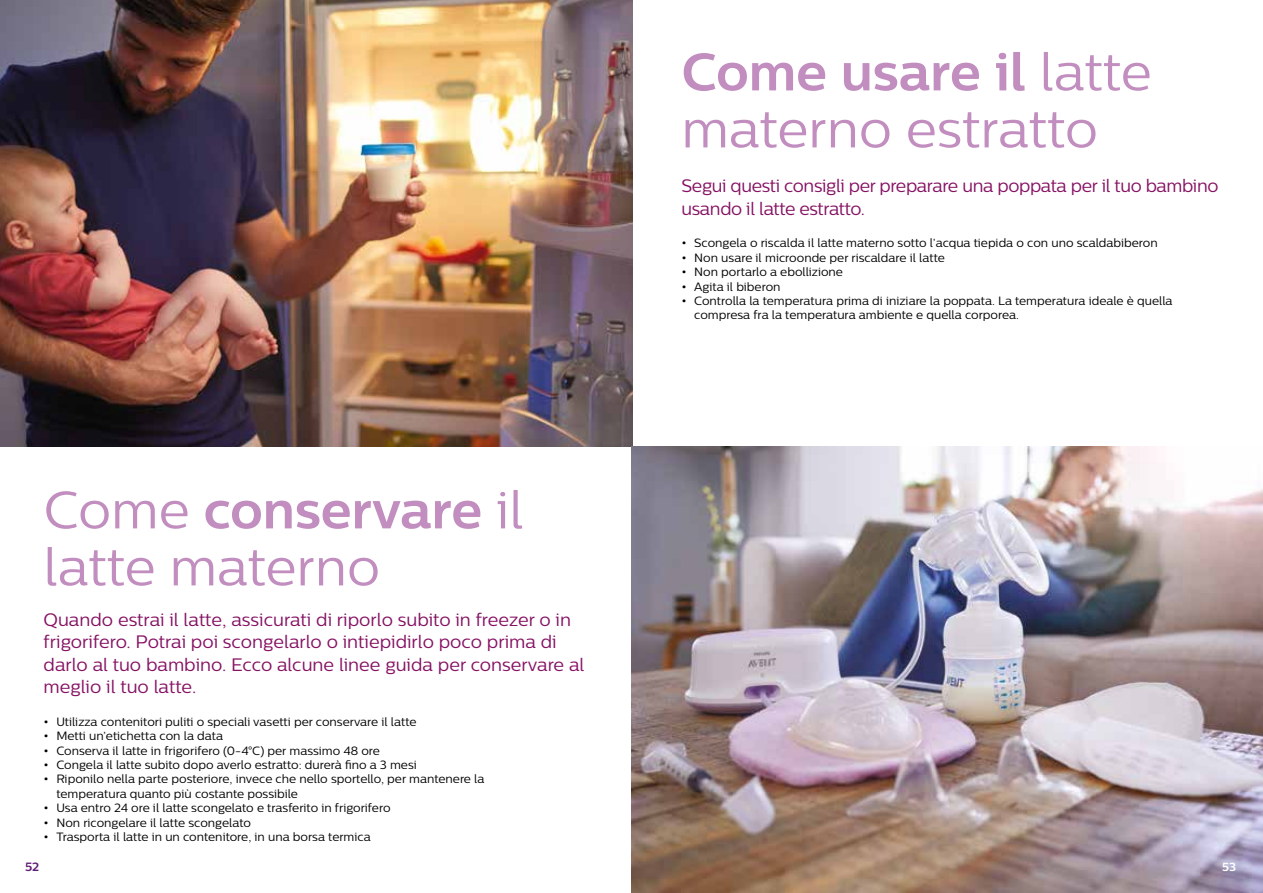
<style>
.page{position:relative;width:1263px;height:893px;background:#fff}
.page>*{position:absolute;margin:0;border:0;box-sizing:border-box;transform-origin:0 0}
.t1{font:52.5px/57px "Centrale Sans";color:#c28ebf}
.t2{font:18px/22.5px "Centrale Sans";letter-spacing:-.005em;color:#851163}
.t3{font:12px/14.4px "Centrale Sans";color:#000}
.t4{font:700 12px "Centrale Sans";color:#602076}
.t5{font:700 11.7px "Centrale Sans";color:#fff}
.s1{font-weight:700}
</style>
<div class="page">
<img style="left:0;top:0;width:632px;height:446px">
<img style="left:631px;top:446px;width:632px;height:447px">
<h1 class="t1" style="left:44px;top:481px;width:482px">Come <span class="s1">conservare</span> il latte materno</h1>
<h2 class="t2" style="left:44px;top:608px;width:542px">Quando estrai il latte, assicurati di riporlo subito in freezer o in frigorifero. Potrai poi scongelarlo o intiepidirlo poco prima di darlo al tuo bambino. Ecco alcune linee guida per conservare al meglio il tuo latte.</h2>
<p class="t3" style="left:44px;top:714px;width:374px"><span class="s1">•</span> Utilizza contenitori puliti o speciali vasetti per conservare il latte</p>
<p class="t3" style="left:44px;top:729px;width:181px"><span class="s1">•</span> Metti un’etichetta con la data</p>
<p class="t3" style="left:44px;top:743px;width:338px"><span class="s1">•</span> Conserva il latte in frigorifero (0-4°C) per massimo 48 ore</p>
<p class="t3" style="left:44px;top:757px;width:375px"><span class="s1">•</span> Congela il latte subito dopo averlo estratto: durerà fino a 3 mesi</p>
<p class="t3" style="left:56px;top:772px;width:430px;text-indent:-13px"><span class="s1">•</span> Riponilo nella parte posteriore, invece che nello sportello, per mantenere la temperatura quanto più costante possibile</p>
<p class="t3" style="left:44px;top:801px;width:348px"><span class="s1">•</span> Usa entro 24 ore il latte scongelato e trasferito in frigorifero</p>
<p class="t3" style="left:44px;top:815px;width:209px"><span class="s1">•</span> Non ricongelare il latte scongelato</p>
<p class="t3" style="left:44px;top:829px;width:329px"><span class="s1">•</span> Trasporta il latte in un contenitore, in una borsa termica</p>
<h1 class="t1" style="left:681px;top:43px;width:472px"><span class="s1">Come usare il</span> latte materno estratto</h1>
<h2 class="t2" style="left:681px;top:175px;width:539px">Segui questi consigli per preparare una poppata per il tuo bambino usando il latte estratto.</h2>
<p class="t3" style="left:681px;top:236px;width:478px"><span class="s1">•</span> Scongela o riscalda il latte materno sotto l’acqua tiepida o con uno scaldabiberon</p>
<p class="t3" style="left:681px;top:250px;width:265px"><span class="s1">•</span> Non usare il microonde per riscaldare il latte</p>
<p class="t3" style="left:681px;top:265px;width:163px"><span class="s1">•</span> Non portarlo a ebollizione</p>
<p class="t3" style="left:681px;top:279px;width:101px"><span class="s1">•</span> Agita il biberon</p>
<p class="t3" style="left:694px;top:293px;width:480px;text-indent:-13px"><span class="s1">•</span> Controlla la temperatura prima di iniziare la poppata. La temperatura ideale è quella compresa fra la temperatura ambiente e quella corporea.</p>
<p class="t4" style="left:25px;top:860px;width:16px">52</p>
<p class="t5" style="left:1222px;top:860px;width:15px">53</p>
</div>
